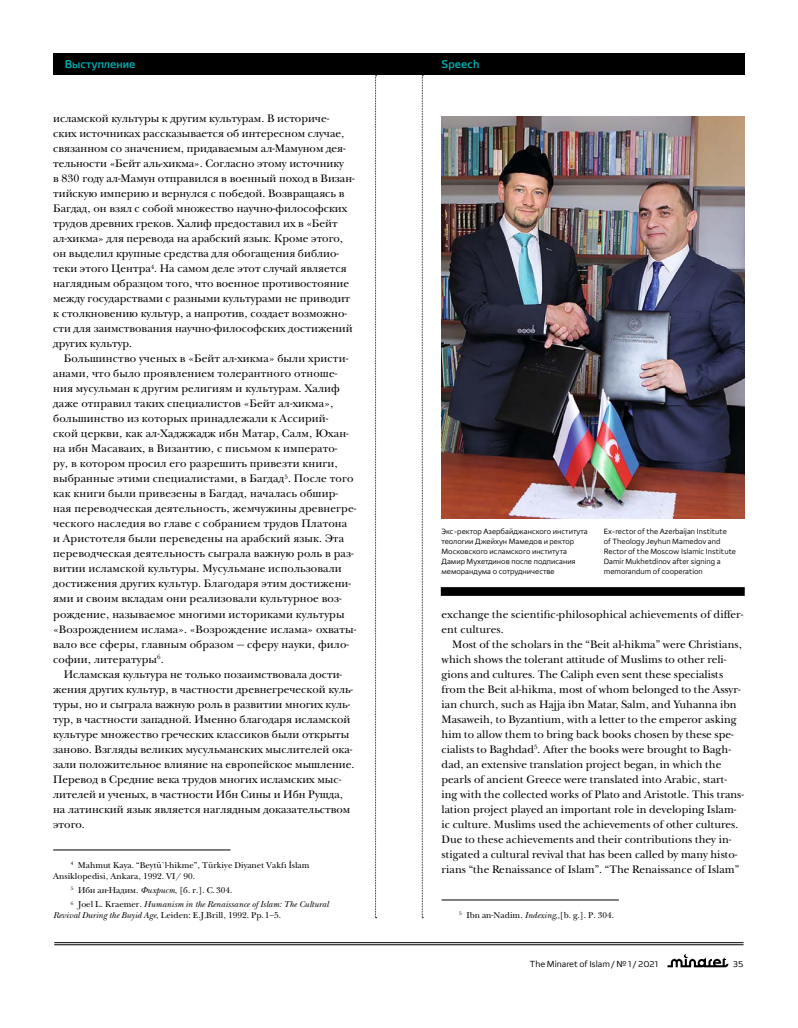
<style>
.page{position:relative;width:798px;height:1028px;background:#fff}
.page>*{position:absolute;margin:0;border:0;box-sizing:border-box;transform-origin:0 0}
.t1{font:11.25px/15px "New Baskerville ITC";color:#000}
.t2{font:500 11.25px "Foros";color:#00aaac}
.t3{font:8.75px/10.6px "New Baskerville ITC";color:#000}
.t4{font:italic 8.75px/14.4px "New Baskerville ITC";color:#000}
.t5{font:8.75px "Foros";color:#000}
.t6{font:7.5px/10px "Foros";color:#000}
.s1{font-style:normal}
.s2{font-style:italic}
</style>
<div class="page">
<img style="left:441px;top:116px;width:303px;height:402px">
<div style="left:440px;top:587px;width:304px;height:9px;background:#000001"></div>
<svg style="left:375px;top:75px;width:1px;height:843px"></svg>
<svg style="left:421px;top:75px;width:2px;height:843px"></svg>
<hr style="left:441px;top:899px;width:177px;height:1px;background:#000">
<hr style="left:53px;top:849px;width:177px;height:1px;background:#000">
<div style="left:53px;top:53px;width:691px;height:22px;background:#000001"></div>
<svg style="left:667px;top:954px;width:61px;height:13px"></svg>
<hr style="left:54px;top:942px;width:689px;height:1px;background:#000">
<hr style="left:54px;top:944px;width:689px;height:1px;background:#000">
<p class="t2" style="left:65px;top:58px;width:72px">Выступление</p>
<p class="t2" style="left:441px;top:58px;width:39px">Speech</p>
<p class="t1" style="left:53px;top:112px;width:303px">исламской культуры к другим культурам. В историче&shy;ских источниках рассказывается об интересном случае, связанном со значением, придаваемым ал-Мамуном дея&shy;тельности «Бейт аль-хикма». Согласно этому источнику<br>в 830 году ал-Мамун отправился в военный поход в Визан&shy;тийскую империю и вернулся с победой. Возвращаясь в Багдад, он взял с собой множество научно-философских трудов древних греков. Халиф предоставил их в «Бейт ал-хикма» для перевода на арабский язык. Кроме этого, он выделил крупные средства для обогащения библио&shy;теки этого Центра<sup>4</sup>. На самом деле этот случай является наглядным образцом того, что военное противостояние между государствами с разными культурами не приводит к столкновению культур, а напротив, создает возможно&shy;сти для заимствования научно-философских достижений других культур.</p>
<p class="t1" style="left:53px;top:352px;width:304px;text-indent:11px">Большинство ученых в «Бейт ал-хикма» были христи&shy;анами, что было проявлением толерантного отноше&shy;ния мусульман к другим религиям и культурам. Халиф даже отправил таких специалистов «Бейт ал-хикма», большинство из которых принадлежали к Ассирий-<br>ской церкви, как ал-Хаджжадж ибн Матар, Салм, Юхан&shy;на ибн Масаваих, в Византию, с письмом к императо-<br>ру, в котором просил его разрешить привезти книги, выбранные этими специалистами, в Багдад<sup>5</sup>. После того как книги были привезены в Багдад, началась обшир&shy;ная переводческая деятельность, жемчужины древнегре&shy;ческого наследия во главе с собранием трудов Платона и Аристотеля были переведены на арабский язык. Эта переводческая деятельность сыграла важную роль в раз&shy;витии исламской культуры. Мусульмане использовали достижения других культур. Благодаря этим достижени&shy;ями и своим вкладам они реализовали культурное воз&shy;рождение, называемое многими историками культуры «Возрождением ислама». «Возрождение ислама» охваты&shy;вало все сферы, главным образом — сферу науки, фило&shy;софии, литературы<sup>6</sup>.</p>
<p class="t1" style="left:53px;top:667px;width:302px;text-indent:11px">Исламская культура не только позаимствовала дости&shy;жения других культур, в частности древнегреческой куль&shy;туры, но и сыграла важную роль в развитии многих куль&shy;тур, в частности западной. Именно благодаря исламской культуре множество греческих классиков были открыты заново. Взгляды великих мусульманских мыслителей ока&shy;зали положительное влияние на европейское мышление.<br>Перевод в Средние века трудов многих исламских мыс&shy;лителей и ученых, в частности Ибн Сины и Ибн Рушда, на латинский язык является наглядным доказательством этого.</p>
<p class="t3" style="left:53px;top:860px;width:258px;text-indent:18px"><sup>4</sup> Mahmut Kaya. “Beytü`l-hikme”, Türkiye Diyanet Vakfı İslam<br>Ansiklopedisi, Ankara, 1992. VI/ 90.</p>
<p class="t4" style="left:71px;top:883px;width:259px"><sup>5</sup> <span class="s1">Ибн ан-Надим.</span> Фихрист<span class="s1">, [б. г.]. С. 304.<br></span><sup>6</sup> <span class="s1">Joel L. Kraemer.</span> Humanism in the Renaissance of Islam: The Cultural</p>
<p class="t3" style="left:53px;top:910px;width:229px"><span class="s2">Revival During the Buyid Age</span>, Leiden: E.J.Brill, 1992. Pp. 1–5.</p>
<p class="t6" style="left:441px;top:527px;width:148px">Экс-ректор Азербайджанского института теологии Джейхун Мамедов и ректор Московского исламского института Дамир Мухетдинов после подписания меморандума о сотрудничестве</p>
<p class="t6" style="left:603px;top:527px;width:134px">Ex-rector of the Azerbaijan Institute<br>of Theology Jeyhun Mamedov and Rector of the Moscow Islamic Institute Damir Mukhetdinov after signing a memorandum of cooperation</p>
<p class="t1" style="left:441px;top:607px;width:303px">exchange the scientific-philosophical achievements of differ&shy;ent cultures.</p>
<p class="t1" style="left:441px;top:637px;width:304px;text-indent:11px">Most of the scholars in the “Beit al-hikma” were Christians, which shows the tolerant attitude of Muslims to other reli&shy;gions and cultures. The Сaliph even sent these specialists from the Beit al-hikma, most of whom belonged to the Assyr&shy;ian church, such as Hajja ibn Matar, Salm, and Yuhanna ibn Masaweih, to Byzantium, with a letter to the emperor asking him to allow them to bring back books chosen by these spe&shy;cialists to Baghdad<sup>5</sup>. After the books were brought to Bagh&shy;dad, an extensive translation project began, in which the pearls of ancient Greece were translated into Arabic, start&shy;ing with the collected works of Plato and Aristotle. This trans&shy;lation project played an important role in developing Islam&shy;ic culture. Muslims used the achievements of other cultures.<br>Due to these achievements and their contributions they in&shy;stigated a cultural revival that has been called by many histo&shy;rians “the Renaissance of Islam”. “The Renaissance of Islam”</p>
<p class="t3" style="left:459px;top:910px;width:156px"><sup>5</sup> Ibn an-Nadim. <span class="s2">Indexing,,</span>[b. g.]. P. 304.</p>
<p class="t5" style="left:529px;top:959px;width:130px">The Minaret of Islam / № 1 / 2021</p>
<p class="t5" style="left:732px;top:959px;width:12px">35</p>
</div>
